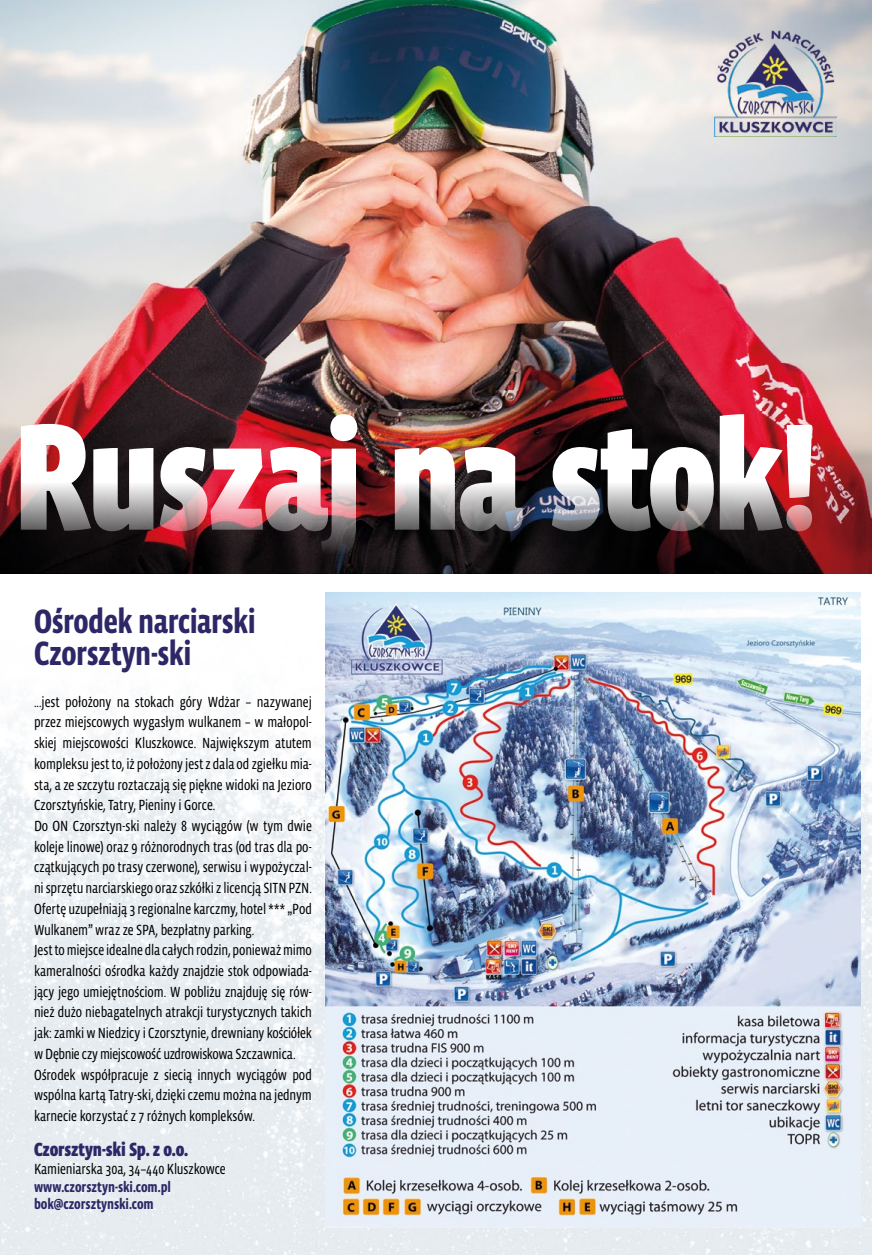
<style>
.page{position:relative;width:872px;height:1255px;background:#fff}
.page>*{position:absolute;margin:0;border:0;box-sizing:border-box;transform-origin:0 0}
.t1{font:900 155.25px "Vista Sans Nar OTCE";letter-spacing:-.025em;color:#fff}
.t2{font:700 34.5px/32.7px "Vista Sans Nar OTCE";letter-spacing:-.015em;color:#2d2767}
.t3{font:900 19.5px "Vista Sans Nar OTCE";letter-spacing:-.01em;color:#2d2767}
.t4{font:15px/20.7px "Vista Sans Nar OTCE";letter-spacing:-.01em;color:#000}
.t5{font:700 15px/17.7px "Vista Sans Nar OTCE";letter-spacing:-.005em;color:#2d2767}
</style>
<div class="page">
<img style="left:0;top:638px;width:872px;height:616px">
<img style="left:325px;top:592px;width:535px;height:635px">
<img style="left:0;top:0;width:872px;height:573px">
<img style="left:714px;top:31px;width:123px;height:106px">
<h1 class="t1" style="left:13px;top:388px;width:808px">Ruszaj na stok!</h1>
<h2 class="t2" style="left:34px;top:604px;width:223px">Ośrodek narciarski<br>Czorsztyn-ski</h2>
<p class="t4" style="left:34px;top:691px;width:279px">...jest położony na stokach góry Wdżar – nazywanej przez miejscowych wygasłym wulkanem – w małopol&shy;skiej miejscowości Kluszkowce. Największym atutem kompleksu jest to, iż położony jest z dala od zgiełku mia&shy;sta, a ze szczytu roztaczają się piękne widoki na Jezioro Czorsztyńskie, Tatry, Pieniny i Gorce.<br>Do ON Czorsztyn-ski należy 8 wyciągów (w tym dwie koleje linowe) oraz 9 różnorodnych tras (od tras dla po&shy;czątkujących po trasy czerwone), serwisu i wypożyczal&shy;ni sprzętu narciarskiego oraz szkółki z licencją SITN PZN.<br>Ofertę uzupełniają 3 regionalne karczmy, hotel *** „Pod Wulkanem” wraz ze SPA, bezpłatny parking.<br>Jest to miejsce idealne dla całych rodzin, ponieważ mimo kameralności ośrodka każdy znajdzie stok odpowiada&shy;jący jego umiejętnościom. W pobliżu znajduję się rów&shy;nież dużo niebagatelnych atrakcji turystycznych takich jak: zamki w Niedzicy i Czorsztynie, drewniany kościółek w Dębnie czy miejscowość uzdrowiskowa Szczawnica.<br>Ośrodek współpracuje z siecią innych wyciągów pod wspólna kartą Tatry-ski, dzięki czemu można na jednym karnecie korzystać z 7 różnych kompleksów.</p>
<h3 class="t3" style="left:34px;top:1138px;width:156px">Czorsztyn-ski Sp. z o.o.</h3>
<p class="t4" style="left:34px;top:1158px;width:193px">Kamieniarska 30a, 34–440 Kluszkowce</p>
<p class="t5" style="left:34px;top:1177px;width:138px">www.czorsztyn-ski.com.pl bok@czorsztynski.com</p>
</div>
